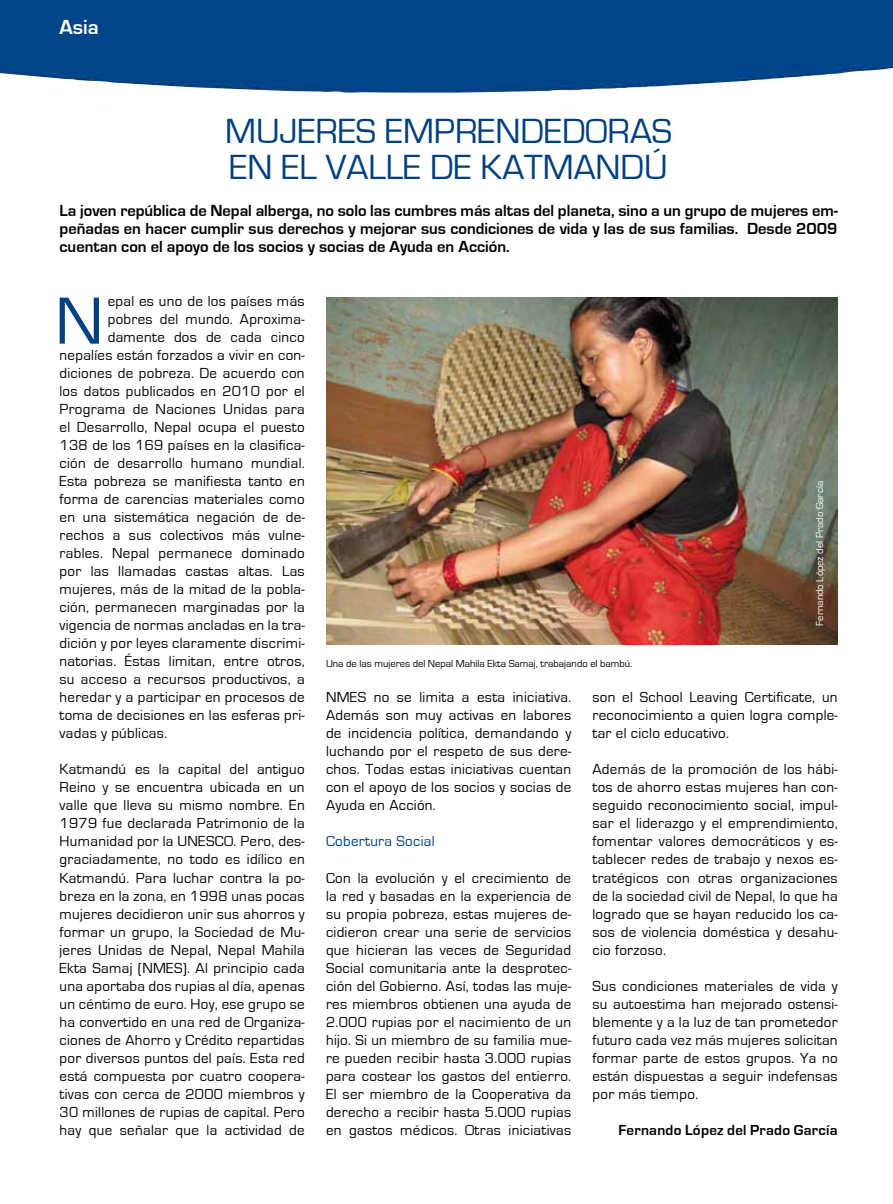
<style>
.page{position:relative;width:893px;height:1204px;background:#fff}
.page>*{position:absolute;margin:0;border:0;box-sizing:border-box;transform-origin:0 0}
.t1{font:69px "Eurostile";color:#003f80}
.t2{font:36px/36px "Eurostile";color:#003f80}
.t3{font:700 21px "Eurostile";color:#fff}
.t4{font:700 16.5px/18px "Eurostile";color:#000;text-align:justify}
.t5{font:15px/18px "Eurostile";letter-spacing:.02em;color:#000;text-align:justify}
.t6{font:700 15px "Eurostile";letter-spacing:.02em;color:#000}
.t7{font:15px "Eurostile";letter-spacing:.02em;color:#003f80}
.t8{font:10.5px "Eurostile";color:#000}
.t9{font:10.5px "Eurostile";color:#fff}
</style>
<div class="page">
<img style="left:0;top:0;width:893px;height:93px">
<img style="left:326px;top:297px;width:512px;height:347px">
<h3 class="t3" style="left:60px;top:15px;width:41px">Asia</h3>
<h2 class="t2" style="left:225px;top:114px;width:448px">MUJERES EMPRENDEDORAS<br>EN EL VALLE DE KATMANDÚ</h2>
<p class="t4" style="left:60px;top:202px;width:780px">La joven república de Nepal alberga, no solo las cumbres más altas del planeta, sino a un grupo de mujeres em&shy;peñadas en hacer cumplir sus derechos y mejorar sus condiciones de vida y las de sus familias. Desde 2009 cuentan con el apoyo de los socios y socias de Ayuda en Acción.</p>
<p class="t5" style="left:108px;top:292px;width:198px">epal es uno de los países más</p>
<p class="t5" style="left:108px;top:310px;width:198px">pobres del mundo. Aproxima-</p>
<p class="t5" style="left:108px;top:328px;width:198px">damente dos de cada cinco</p>
<p class="t5" style="left:60px;top:346px;width:247px">nepalíes están forzados a vivir en con-</p>
<p class="t5" style="left:60px;top:364px;width:247px">diciones de pobreza. De acuerdo con</p>
<p class="t5" style="left:60px;top:382px;width:247px">los datos publicados en 2010 por el</p>
<p class="t5" style="left:60px;top:400px;width:247px">Programa de Naciones Unidas para</p>
<p class="t5" style="left:60px;top:418px;width:247px">el Desarrollo, Nepal ocupa el puesto</p>
<p class="t5" style="left:60px;top:436px;width:247px">138 de los 169 países en la clasifica-</p>
<p class="t5" style="left:60px;top:454px;width:247px">ción de desarrollo humano mundial.</p>
<p class="t5" style="left:60px;top:472px;width:247px">Esta pobreza se manifiesta tanto en</p>
<p class="t5" style="left:60px;top:490px;width:247px">forma de carencias materiales como</p>
<p class="t5" style="left:60px;top:508px;width:247px">en una sistemática negación de de-</p>
<p class="t5" style="left:60px;top:526px;width:247px">rechos a sus colectivos más vulne-</p>
<p class="t5" style="left:60px;top:544px;width:247px">rables. Nepal permanece dominado</p>
<p class="t5" style="left:60px;top:562px;width:247px">por las llamadas castas altas. Las</p>
<p class="t5" style="left:60px;top:580px;width:247px">mujeres, más de la mitad de la pobla-</p>
<p class="t5" style="left:60px;top:598px;width:247px">ción, permanecen marginadas por la</p>
<p class="t5" style="left:60px;top:616px;width:247px">vigencia de normas ancladas en la tra-</p>
<p class="t5" style="left:60px;top:634px;width:247px">dición y por leyes claramente discrimi-</p>
<p class="t5" style="left:60px;top:652px;width:247px">natorias. Éstas limitan, entre otros,</p>
<p class="t5" style="left:60px;top:670px;width:247px">su acceso a recursos productivos, a</p>
<p class="t5" style="left:60px;top:688px;width:247px">heredar y a participar en procesos de</p>
<p class="t5" style="left:60px;top:706px;width:247px">toma de decisiones en las esferas pri-</p>
<p class="t5" style="left:60px;top:724px;width:109px">vadas y públicas.</p>
<p class="t5" style="left:60px;top:760px;width:247px">Katmandú es la capital del antiguo Reino y se encuentra ubicada en un valle que lleva su mismo nombre. En 1979 fue declarada Patrimonio de la Humanidad por la UNESCO. Pero, des&shy;graciadamente, no todo es idílico en Katmandú. Para luchar contra la po&shy;breza en la zona, en 1998 unas pocas mujeres decidieron unir sus ahorros y formar un grupo, la Sociedad de Mu&shy;jeres Unidas de Nepal, Nepal Mahila Ekta Samaj (NMES). Al principio cada una aportaba dos rupias al día, apenas un céntimo de euro. Hoy, ese grupo se ha convertido en una red de Organiza&shy;ciones de Ahorro y Crédito repartidas por diversos puntos del país. Esta red está compuesta por cuatro coopera&shy;tivas con cerca de 2000 miembros y 30 millones de rupias de capital. Pero hay que señalar que la actividad de</p>
<h1 class="t1" style="left:55px;top:284px;width:50px">N</h1>
<p class="t8" style="left:326px;top:657px;width:308px">Una de las mujeres del Nepal Mahila Ekta Samaj, trabajando el bambú.</p>
<p class="t9" style="left:814px;top:625px;width:146px;rotate:-90deg">Fernando López del Prado García</p>
<p class="t5" style="left:326px;top:688px;width:247px">NMES no se limita a esta iniciativa.<br>Además son muy activas en labores de incidencia política, demandando y luchando por el respeto de sus dere&shy;chos. Todas estas iniciativas cuentan con el apoyo de los socios y socias de Ayuda en Acción.</p>
<p class="t7" style="left:326px;top:833px;width:110px">Cobertura Social</p>
<p class="t5" style="left:326px;top:868px;width:247px">Con la evolución y el crecimiento de la red y basadas en la experiencia de su propia pobreza, estas mujeres de&shy;cidieron crear una serie de servicios que hicieran las veces de Seguridad Social comunitaria ante la desprotec&shy;ción del Gobierno. Así, todas las muje&shy;res miembros obtienen una ayuda de 2.000 rupias por el nacimiento de un hijo. Si un miembro de su familia mue&shy;re pueden recibir hasta 3.000 rupias para costear los gastos del entierro.<br>El ser miembro de la Cooperativa da derecho a recibir hasta 5.000 rupias en gastos médicos. Otras iniciativas</p>
<p class="t5" style="left:592px;top:688px;width:247px">son el School Leaving Certificate, un reconocimiento a quien logra comple&shy;tar el ciclo educativo.</p>
<p class="t5" style="left:592px;top:760px;width:247px">Además de la promoción de los hábi&shy;tos de ahorro estas mujeres han con&shy;seguido reconocimiento social, impul&shy;sar el liderazgo y el emprendimiento, fomentar valores democráticos y es&shy;tablecer redes de trabajo y nexos es&shy;tratégicos con otras organizaciones de la sociedad civil de Nepal, lo que ha logrado que se hayan reducido los ca&shy;sos de violencia doméstica y desahu&shy;cio forzoso.</p>
<p class="t5" style="left:592px;top:976px;width:247px">Sus condiciones materiales de vida y su autoestima han mejorado ostensi&shy;blemente y a la luz de tan prometedor futuro cada vez más mujeres solicitan formar parte de estos grupos. Ya no están dispuestas a seguir indefensas por más tiempo.</p>
<p class="t6" style="left:618px;top:1121px;width:221px">Fernando López del Prado García</p>
</div>
